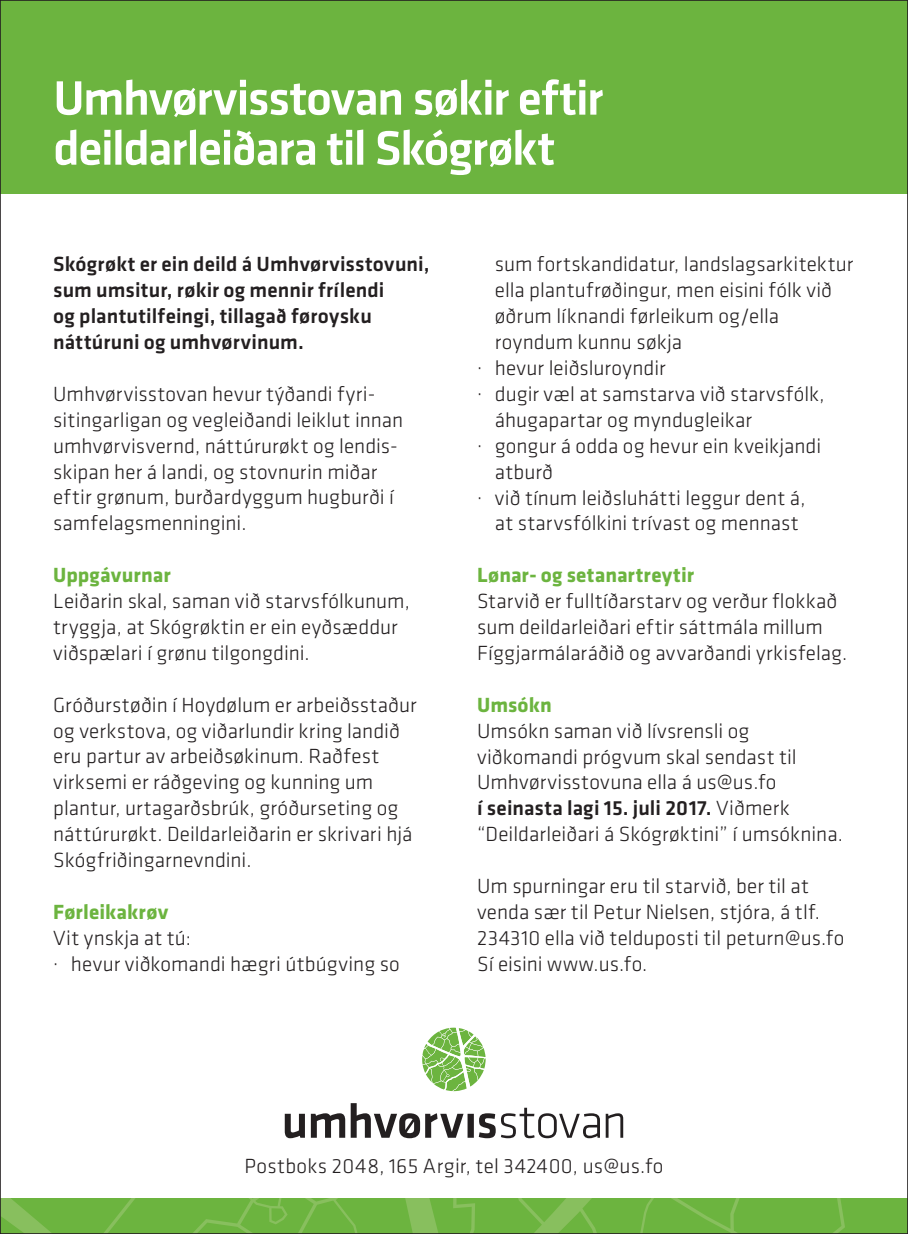
<style>
.page{position:relative;width:908px;height:1234px;background:#fff}
.page>*{position:absolute;margin:0;border:0;box-sizing:border-box;transform-origin:0 0}
.t1{font:500 50px/50px "Klavika";letter-spacing:-.03em;color:#fff}
.t2{font:300 21.25px/26px "Klavika";letter-spacing:.005em;color:#231f20}
.t3{font:500 21.25px/26px "Klavika";letter-spacing:.01em;color:#231f20}
.t4{font:700 21.25px "Klavika";letter-spacing:.005em;color:#6cb43f}
.s1{font-weight:500}
</style>
<div class="page">
<div style="left:0;top:0;width:907px;height:193px;background:#6cb43f"></div>
<svg style="left:284px;top:1113px;width:21px;height:24px"></svg>
<svg style="left:605px;top:1113px;width:18px;height:24px"></svg>
<svg style="left:311px;top:1027px;width:288px;height:110px"></svg>
<svg style="left:2px;top:1198px;width:903px;height:33px;background:#6fb543"></svg>
<h1 class="t1" style="left:53px;top:72px;width:551px">Umhvørvisstovan søkir eftir deildarleiðara til Skógrøkt</h1>
<p class="t3" style="left:53px;top:251px;width:378px">Skógrøkt er ein deild á Umhvørvisstovuni, sum umsitur, røkir og mennir frílendi<br>og plantutilfeingi, tillagað føroysku náttúruni og umhvørvinum.</p>
<p class="t2" style="left:53px;top:380px;width:351px">Umhvørvisstovan hevur týðandi fyri&shy;sitingarligan og vegleiðandi leiklut innan umhvørvisvernd, náttúrurøkt og lendis&shy;skipan her á landi, og stovnurin miðar eftir grønum, burðardyggum hugburði í samfelagsmenningini.</p>
<p class="t4" style="left:53px;top:559px;width:119px">Uppgávurnar</p>
<p class="t2" style="left:53px;top:587px;width:358px">Leiðarin skal, saman við starvsfólkunum, tryggja, at Skógrøktin er ein eyðsæddur viðspælari í grønu tilgongdini.</p>
<p class="t2" style="left:53px;top:691px;width:365px">Gróðurstøðin í Hoydølum er arbeiðsstaður og verkstova, og viðarlundir kring landið eru partur av arbeiðsøkinum. Raðfest virksemi er ráðgeving og kunning um plantur, urtagarðsbrúk, gróðurseting og náttúrurøkt. Deildarleiðarin er skrivari hjá Skógfriðingarnevndini.</p>
<p class="t4" style="left:53px;top:896px;width:117px">Førleikakrøv</p>
<p class="t2" style="left:53px;top:924px;width:348px">Vit ynskja at tú:<br>· hevur viðkomandi hægri útbúgving so</p>
<p class="t2" style="left:494px;top:251px;width:360px">sum fortskandidatur, landslagsarkitektur</p>
<p class="t2" style="left:494px;top:277px;width:338px">ella plantufrøðingur, men eisini fólk við</p>
<p class="t2" style="left:494px;top:303px;width:286px">øðrum líknandi førleikum og/ella</p>
<p class="t2" style="left:494px;top:329px;width:189px">royndum kunnu søkja</p>
<p class="t2" style="left:477px;top:355px;width:190px">· hevur leiðsluroyndir</p>
<p class="t2" style="left:477px;top:380px;width:349px">· dugir væl at samstarva við starvsfólk,</p>
<p class="t2" style="left:494px;top:406px;width:258px">áhugapartar og myndugleikar</p>
<p class="t2" style="left:477px;top:432px;width:345px">· gongur á odda og hevur ein kveikjandi</p>
<p class="t2" style="left:494px;top:458px;width:60px">atburð</p>
<p class="t2" style="left:477px;top:484px;width:330px">· við tínum leiðsluhátti leggur dent á,</p>
<p class="t2" style="left:494px;top:510px;width:305px">at starvsfólkini trívast og mennast</p>
<p class="t4" style="left:477px;top:559px;width:218px">Lønar- og setanartreytir</p>
<p class="t2" style="left:477px;top:587px;width:371px">Starvið er fulltíðarstarv og verður flokkað sum deildarleiðari eftir sáttmála millum<br>Fíggjarmálaráðið og avvarðandi yrkisfelag.</p>
<p class="t4" style="left:477px;top:689px;width:76px">Umsókn</p>
<p class="t2" style="left:477px;top:717px;width:367px">Umsókn saman við lívsrensli og viðkomandi prógvum skal sendast til Umhvørvisstovuna ella á us@us.fo<br><span class="s1">í seinasta lagi 15. juli 2017.</span> Viðmerk “Deildarleiðari á Skógrøktini” í umsóknina.</p>
<p class="t2" style="left:477px;top:872px;width:368px">Um spurningar eru til starvið, ber til at venda sær til Petur Nielsen, stjóra, á tlf.<br>234310 ella við telduposti til peturn@us.fo Sí eisini www.us.fo.</p>
<p class="t2" style="left:244px;top:1152px;width:420px">Postboks 2048, 165 Argir, tel 342400, us@us.fo</p>
</div>
